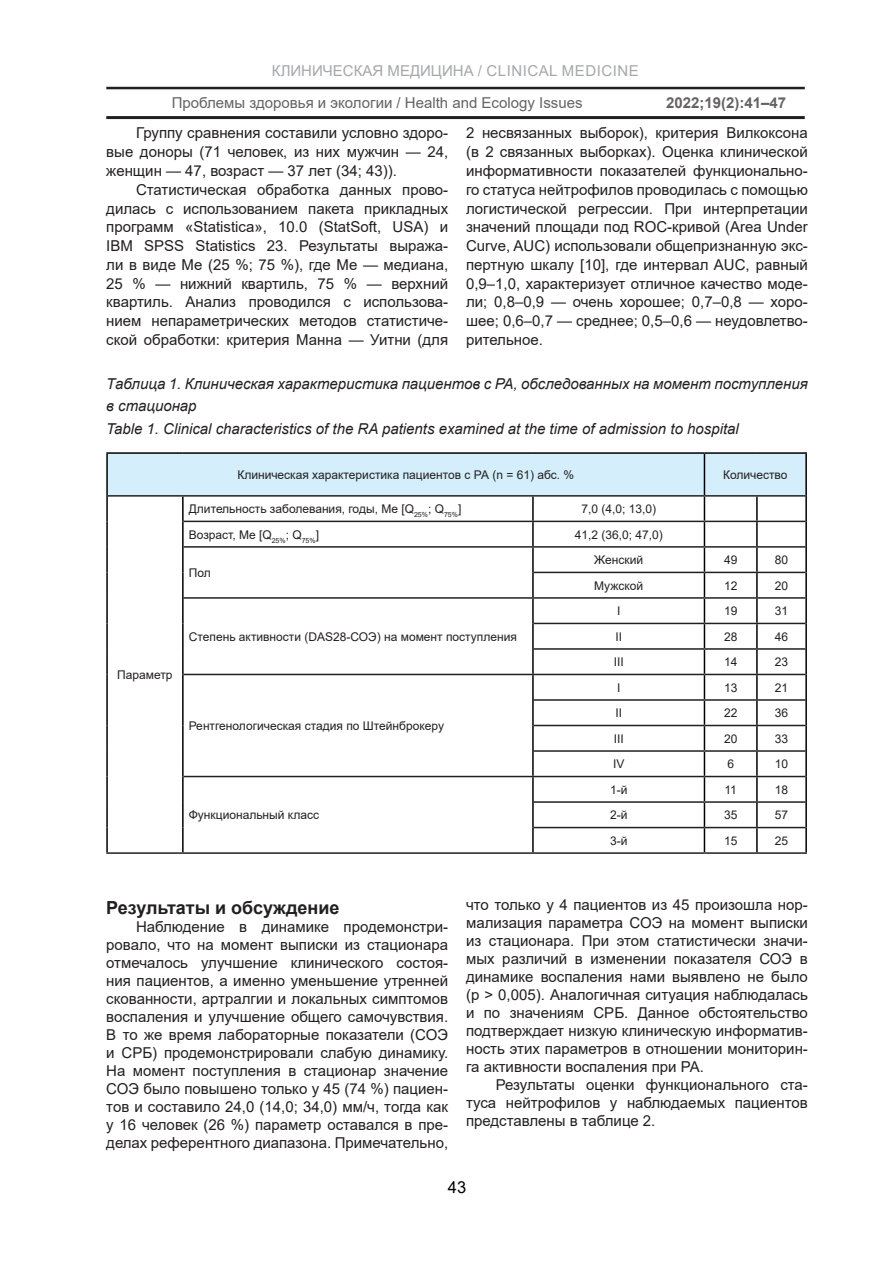
<style>
.page{position:relative;width:893px;height:1263px;background:#fff}
.page>*{position:absolute;margin:0;border:0;box-sizing:border-box;transform-origin:0 0}
.Тело_заголовок{font:700 18px "Arial";color:#231f20}
.t1{font:16.5px "Arial";color:#000}
.ТЕЛО{font:15px/18px "Arial";color:#231f20;text-align:justify}
.t2{font:italic 15px/22.5px "Arial";color:#231f20}
.t3{font:15px "Arial";color:#808285}
.t4{font:700 15px "Arial";color:#231f20}
.t5{font:12px "Arial";color:#231f20}
</style>
<div class="page">
<hr style="left:106px;top:86px;width:699px;height:3px;background:#231f20">
<hr style="left:106px;top:116px;width:699px;height:3px;background:#231f20">
<div style="left:106px;top:47px;width:699px;height:40px;background:#fff"></div>
<hr style="left:106px;top:452px;width:77px;height:2px;background:#000">
<hr style="left:106px;top:454px;width:2px;height:42px;background:#000">
<hr style="left:183px;top:452px;width:350px;height:2px;background:#000">
<hr style="left:533px;top:452px;width:171px;height:2px;background:#000">
<hr style="left:704px;top:452px;width:53px;height:2px;background:#000">
<hr style="left:757px;top:452px;width:50px;height:2px;background:#000">
<hr style="left:805px;top:454px;width:2px;height:42px;background:#000">
<hr style="left:106px;top:852px;width:77px;height:2px;background:#231f20">
<hr style="left:106px;top:496px;width:2px;height:25px;background:#000">
<hr style="left:106px;top:521px;width:2px;height:26px;background:#000">
<hr style="left:106px;top:547px;width:2px;height:25px;background:#000">
<hr style="left:106px;top:572px;width:2px;height:26px;background:#000">
<hr style="left:106px;top:598px;width:2px;height:25px;background:#000">
<hr style="left:106px;top:623px;width:2px;height:26px;background:#000">
<hr style="left:106px;top:649px;width:2px;height:25px;background:#000">
<hr style="left:106px;top:674px;width:2px;height:26px;background:#000">
<hr style="left:106px;top:700px;width:2px;height:25px;background:#000">
<hr style="left:106px;top:725px;width:2px;height:26px;background:#000">
<hr style="left:106px;top:751px;width:2px;height:25px;background:#000">
<hr style="left:106px;top:776px;width:2px;height:26px;background:#000">
<hr style="left:106px;top:802px;width:2px;height:25px;background:#000">
<hr style="left:106px;top:827px;width:2px;height:25px;background:#000">
<hr style="left:805px;top:496px;width:2px;height:25px;background:#000">
<hr style="left:805px;top:521px;width:2px;height:26px;background:#000">
<hr style="left:805px;top:547px;width:2px;height:25px;background:#000">
<hr style="left:805px;top:572px;width:2px;height:26px;background:#000">
<hr style="left:805px;top:598px;width:2px;height:25px;background:#000">
<hr style="left:805px;top:623px;width:2px;height:26px;background:#000">
<hr style="left:805px;top:649px;width:2px;height:25px;background:#000">
<hr style="left:805px;top:674px;width:2px;height:26px;background:#000">
<hr style="left:805px;top:700px;width:2px;height:25px;background:#000">
<hr style="left:805px;top:725px;width:2px;height:26px;background:#000">
<hr style="left:805px;top:751px;width:2px;height:25px;background:#000">
<hr style="left:183px;top:852px;width:350px;height:2px;background:#231f20">
<hr style="left:533px;top:852px;width:171px;height:2px;background:#231f20">
<hr style="left:704px;top:852px;width:53px;height:2px;background:#231f20">
<hr style="left:757px;top:852px;width:50px;height:2px;background:#231f20">
<hr style="left:805px;top:776px;width:2px;height:26px;background:#000">
<hr style="left:805px;top:802px;width:2px;height:25px;background:#000">
<svg style="left:107px;top:453px;width:699px;height:399px"></svg>
<hr style="left:756px;top:828px;width:2px;height:24px;background:#000">
<hr style="left:805px;top:827px;width:2px;height:25px;background:#000">
<p class="t3" style="left:272px;top:60px;width:368px">КЛИНИЧЕСКАЯ МЕДИЦИНА / CLINICAL MEDICINE</p>
<p class="ТЕЛО" style="left:172px;top:94px;width:412px">Проблемы здоровья и экологии / Health and Ecology Issues</p>
<p class="t4" style="left:666px;top:92px;width:122px">2022;19(2):41–47</p>
<p class="ТЕЛО" style="left:466px;top:124px;width:343px;line-height:18.8px">2 несвязанных выборок), критерия Вилкоксона (в 2 связанных выборках). Оценка клинической информативности показателей функционально&shy;го статуса нейтрофилов проводилась с помощью логистической регрессии. При интерпретации значений площади под ROC-кривой (Area Under Curve, AUC) использовали общепризнанную экс&shy;пертную шкалу [10], где интервал AUC, равный 0,9–1,0, характеризует отличное качество моде&shy;ли; 0,8–0,9 — очень хорошее; 0,7–0,8 — хоро&shy;шее; 0,6–0,7 — среднее; 0,5–0,6 — неудовлетво&shy;рительное.</p>
<p class="t2" style="left:106px;top:372px;width:703px">Таблица 1. Клиническая характеристика пациентов с РА, обследованных на момент поступления в стационар</p>
<p class="t2" style="left:106px;top:417px;width:634px">Table 1. Clinical characteristics of the RA patients examined at the time of admission to hospital</p>
<p class="t5" style="left:237px;top:466px;width:338px">Клиническая характеристика пациентов с РА (n = 61) абс. %</p>
<p class="t5" style="left:723px;top:466px;width:66px">Количество</p>
<p class="ТЕЛО" style="left:106px;top:124px;width:343px;line-height:18.8px;text-indent:30px">Группу сравнения составили условно здоро&shy;вые доноры (71 человек, из них мужчин — 24, женщин — 47, возраст — 37 лет (34; 43)).</p>
<p class="ТЕЛО" style="left:106px;top:180px;width:343px;line-height:18.8px;text-indent:30px">Статистическая обработка данных прово&shy;дилась с использованием пакета прикладных программ «Statistica», 10.0 (StatSoft, USA) и IBM SPSS Statistics 23. Результаты выража&shy;ли в виде Ме (25 %; 75 %), где Ме — медиана, 25 % — нижний квартиль, 75 % — верхний квартиль. Анализ проводился с использова&shy;нием непараметрических методов статистиче&shy;ской обработки: критерия Манна — Уитни (для</p>
<p class="t5" style="left:189px;top:500px;width:274px">Длительность заболевания, годы, Me [Q<sub>25%</sub>; Q<sub>75%</sub>]</p>
<p class="t5" style="left:581px;top:500px;width:76px">7,0 (4,0; 13,0)</p>
<p class="t5" style="left:189px;top:526px;width:132px">Возраст, Me [Q<sub>25%</sub>; Q<sub>75%</sub>]</p>
<p class="t5" style="left:575px;top:526px;width:90px">41,2 (36,0; 47,0)</p>
<p class="t5" style="left:189px;top:564px;width:24px">Пол</p>
<p class="t5" style="left:594px;top:551px;width:50px">Женский</p>
<p class="t5" style="left:724px;top:551px;width:15px">49</p>
<p class="t5" style="left:775px;top:551px;width:15px">80</p>
<p class="t5" style="left:594px;top:577px;width:51px">Мужской</p>
<p class="t5" style="left:724px;top:577px;width:15px">12</p>
<p class="t5" style="left:775px;top:577px;width:15px">20</p>
<p class="t5" style="left:117px;top:666px;width:57px">Параметр</p>
<p class="t5" style="left:189px;top:628px;width:330px">Степень активности (DAS28-СОЭ) на момент поступления</p>
<p class="t5" style="left:189px;top:717px;width:257px">Рентгенологическая стадия по Штейнброкеру</p>
<p class="t5" style="left:189px;top:807px;width:132px">Функциональный класс</p>
<p class="t5" style="left:617px;top:603px;width:5px">I</p>
<p class="t5" style="left:724px;top:603px;width:15px">19</p>
<p class="t5" style="left:775px;top:603px;width:15px">31</p>
<p class="t5" style="left:615px;top:628px;width:8px">II</p>
<p class="t5" style="left:724px;top:628px;width:15px">28</p>
<p class="t5" style="left:775px;top:628px;width:15px">46</p>
<p class="t5" style="left:614px;top:654px;width:12px">III</p>
<p class="t5" style="left:724px;top:654px;width:15px">14</p>
<p class="t5" style="left:775px;top:654px;width:15px">23</p>
<p class="t5" style="left:617px;top:679px;width:5px">I</p>
<p class="t5" style="left:724px;top:679px;width:15px">13</p>
<p class="t5" style="left:775px;top:679px;width:15px">21</p>
<p class="t5" style="left:615px;top:705px;width:8px">II</p>
<p class="t5" style="left:724px;top:705px;width:15px">22</p>
<p class="t5" style="left:775px;top:705px;width:15px">36</p>
<p class="t5" style="left:614px;top:730px;width:12px">III</p>
<p class="t5" style="left:724px;top:730px;width:15px">20</p>
<p class="t5" style="left:775px;top:730px;width:15px">33</p>
<p class="t5" style="left:613px;top:756px;width:13px">IV</p>
<p class="t5" style="left:727px;top:756px;width:8px">6</p>
<p class="t5" style="left:775px;top:756px;width:15px">10</p>
<p class="t5" style="left:610px;top:781px;width:19px">1-й</p>
<p class="t5" style="left:724px;top:781px;width:14px">11</p>
<p class="t5" style="left:775px;top:781px;width:15px">18</p>
<p class="t5" style="left:610px;top:807px;width:19px">2-й</p>
<p class="t5" style="left:724px;top:807px;width:15px">35</p>
<p class="t5" style="left:775px;top:807px;width:15px">57</p>
<p class="t5" style="left:610px;top:832px;width:19px">3-й</p>
<p class="t5" style="left:724px;top:832px;width:15px">15</p>
<p class="t5" style="left:775px;top:832px;width:15px">25</p>
<p class="Тело_заголовок" style="left:106px;top:895px;width:235px">Результаты и обсуждение</p>
<p class="ТЕЛО" style="left:106px;top:917px;width:343px;text-indent:30px">Наблюдение в динамике продемонстри&shy;ровало, что на момент выписки из стационара отмечалось улучшение клинического состоя&shy;ния пациентов, а именно уменьшение утренней скованности, артралгии и локальных симптомов воспаления и улучшение общего самочувствия.<br>В то же время лабораторные показатели (СОЭ и СРБ) продемонстрировали слабую динамику.<br>На момент поступления в стационар значение СОЭ было повышено только у 45 (74 %) пациен&shy;тов и составило 24,0 (14,0; 34,0) мм/ч, тогда как у 16 человек (26 %) параметр оставался в пре&shy;делах референтного диапазона. Примечательно,</p>
<p class="ТЕЛО" style="left:466px;top:896px;width:343px">что только у 4 пациентов из 45 произошла нор&shy;мализация параметра СОЭ на момент выписки из стационара. При этом статистически значи&shy;мых различий в изменении показателя СОЭ в динамике воспаления нами выявлено не было (р &gt; 0,005). Аналогичная ситуация наблюдалась и по значениям СРБ. Данное обстоятельство подтверждает низкую клиническую информатив&shy;ность этих параметров в отношении мониторин&shy;га активности воспаления при РА.</p>
<p class="ТЕЛО" style="left:466px;top:1076px;width:343px;text-indent:30px">Результаты оценки функционального ста&shy;туса нейтрофилов у наблюдаемых пациентов представлены в таблице 2.</p>
<p class="t1" style="left:448px;top:1175px;width:20px">43</p>
</div>
